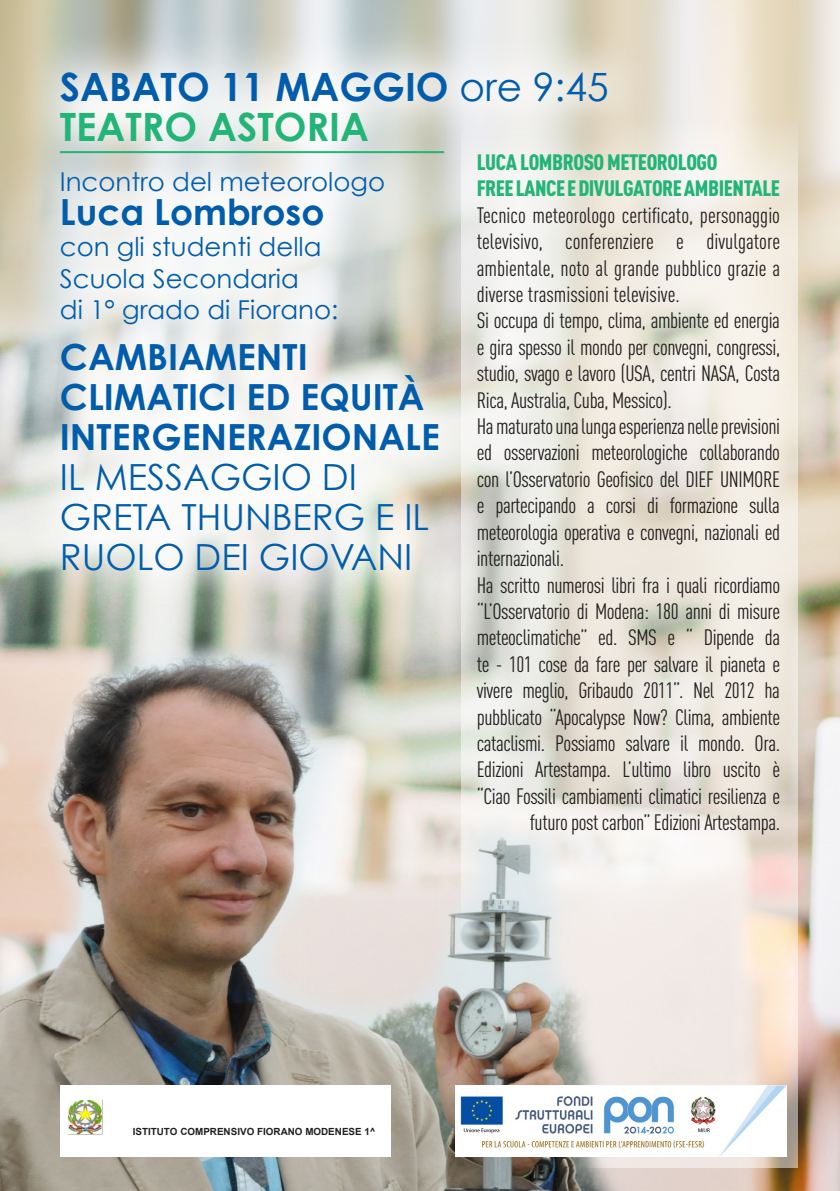
<style>
.page{position:relative;width:840px;height:1191px;background:#fff}
.page>*{position:absolute;margin:0;border:0;box-sizing:border-box;transform-origin:0 0}
.t1{font:700 39px "Century Gothic";color:#015dac}
.t2{font:700 39px "Century Gothic";color:#23b477}
.t3{font:700 36px/40px "Century Gothic";color:#015dac}
.t4{font:36px/40px "Century Gothic";color:#015dac}
.t5{font:26px "Century Gothic";color:#015dac}
.t6{font:22px/26.4px "FFDIN Pro Cond";letter-spacing:-.02em;color:#231f20;text-align:justify}
.t7{font:900 22px "FFDIN Pro Cond";letter-spacing:-.02em;color:#23b477}
.t8{font:700 9.8px "Arial";color:#231f20}
.s1{font-weight:400}
</style>
<div class="page">
<img style="left:0;top:0;width:839px;height:1191px">
<svg style="left:461px;top:0;width:336px;height:564px;background:#ede9df"></svg>
<img style="left:0;top:564px;width:812px;height:627px">
<svg style="left:15px;top:189px;width:469px;height:429px"></svg>
<svg style="left:15px;top:27px;width:637px;height:162px"></svg>
<hr style="left:60px;top:151px;width:384px;height:2px;background:#23b477">
<img style="left:455px;top:1085px;width:330px;height:72px">
<div style="left:60px;top:1085px;width:330px;height:72px;background:#fff"></div>
<img style="left:69px;top:1100px;width:33px;height:34px">
<p class="t1" style="left:60px;top:63px;width:550px">SABATO 11 MAGGIO <span class="s1">ore 9:45</span></p>
<p class="t2" style="left:60px;top:103px;width:310px">TEATRO ASTORIA</p>
<p class="t5" style="left:60px;top:166px;width:326px">Incontro del meteorologo</p>
<p class="t3" style="left:60px;top:191px;width:266px">Luca Lombroso</p>
<p class="t5" style="left:60px;top:231px;width:263px">con gli studenti della</p>
<p class="t5" style="left:60px;top:262px;width:240px">Scuola Secondaria</p>
<p class="t5" style="left:60px;top:293px;width:280px">di 1° grado di Fiorano:</p>
<p class="t3" style="left:60px;top:336px;width:381px">CAMBIAMENTI<br>CLIMATICI ED EQUITÀ<br>INTERGENERAZIONALE</p>
<p class="t4" style="left:60px;top:456px;width:298px">IL MESSAGGIO DI</p>
<p class="t4" style="left:60px;top:496px;width:370px">GRETA THUNBERG E IL<br>RUOLO DEI GIOVANI</p>
<p class="t7" style="left:476px;top:145px;width:242px">LUCA LOMBROSO METEOROLOGO</p>
<p class="t7" style="left:476px;top:171px;width:305px">FREE LANCE E DIVULGATORE AMBIENTALE</p>
<p class="t6" style="left:476px;top:200px;width:305px">Tecnico meteorologo certificato, personaggio televisivo, conferenziere e divulgatore ambientale, noto al grande pubblico grazie a diverse trasmissioni televisive.</p>
<p class="t6" style="left:476px;top:306px;width:305px">Si occupa di tempo, clima, ambiente ed energia e gira spesso il mondo per convegni, congressi, studio, svago e lavoro (USA, centri NASA, Costa Rica, Australia, Cuba, Messico).</p>
<p class="t6" style="left:476px;top:411px;width:305px">Ha maturato una lunga esperienza nelle previsioni ed osservazioni meteorologiche collaborando con l’Osservatorio Geofisico del DIEF UNIMORE e partecipando a corsi di formazione sulla meteorologia operativa e convegni, nazionali ed internazionali.</p>
<p class="t6" style="left:476px;top:570px;width:305px">Ha scritto numerosi libri fra i quali ricordiamo “L’Osservatorio di Modena: 180 anni di misure meteoclimatiche” ed. SMS e “ Dipende da te - 101 cose da fare per salvare il pianeta e vivere meglio, Gribaudo 2011”. Nel 2012 ha pubblicato “Apocalypse Now? Clima, ambiente cataclismi. Possiamo salvare il mondo. Ora.<br>Edizioni Artestampa. L’ultimo libro uscito è “Ciao Fossili cambiamenti climatici resilienza e</p>
<p class="t6" style="left:529px;top:807px;width:251px">futuro post carbon” Edizioni Artestampa.</p>
<p class="t8" style="left:133px;top:1124px;width:244px">ISTITUTO COMPRENSIVO FIORANO MODENESE 1^</p>
</div>
